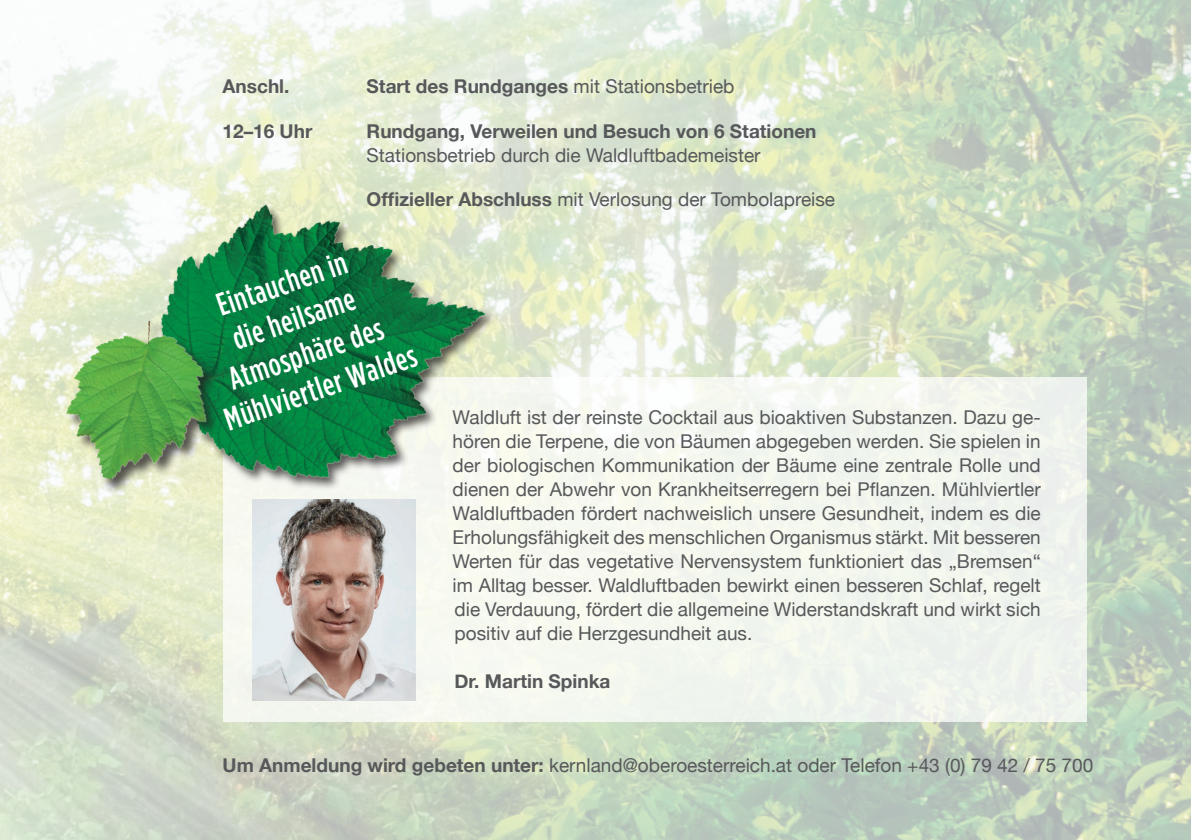
<style>
.page{position:relative;width:1191px;height:840px;background:#fff}
.page>*{position:absolute;margin:0;border:0;box-sizing:border-box;transform-origin:0 0}
.t1{font:500 32px "Gotham Condensed";color:#fff}
.t2{font:19px/24px "Helvetica Neue";color:#57585a;text-align:justify}
.t3{font:700 19px "Helvetica Neue";color:#57585a}
.s1{font-weight:400}
.s2{font-weight:700}
</style>
<div class="page">
<img style="left:0;top:0;width:1191px;height:839px">
<div style="left:223px;top:377px;width:863px;height:344px;background:#f3f7ee"></div>
<img style="left:252px;top:545px;width:164px;height:154px">
<img style="left:89px;top:137px;width:446px;height:408px">
<img style="left:43px;top:299px;width:185px;height:197px">
<p class="t3" style="left:223px;top:75px;width:68px">Anschl.</p>
<p class="t3" style="left:367px;top:75px;width:369px">Start des Rundganges <span class="s1">mit Stationsbetrieb</span></p>
<p class="t3" style="left:223px;top:119px;width:91px">12–16 Uhr</p>
<p class="t3" style="left:367px;top:119px;width:451px">Rundgang, Verweilen und Besuch von 6 Stationen</p>
<p class="t2" style="left:367px;top:142px;width:395px">Stationsbetrieb durch die Waldluftbademeister</p>
<p class="t2" style="left:367px;top:186px;width:470px"><span class="s2">Offizieller Abschluss</span> mit Verlosung der Tombolapreise</p>
<p class="t1" style="left:212px;top:289px;width:137px;rotate:-19deg">Eintauchen in</p>
<p class="t1" style="left:228px;top:322px;width:129px;rotate:-19deg">die heilsame</p>
<p class="t1" style="left:224px;top:363px;width:163px;rotate:-19deg">Atmosphäre des</p>
<p class="t1" style="left:220px;top:403px;width:202px;rotate:-19deg">Mühlviertler Waldes</p>
<p class="t2" style="left:452px;top:404px;width:590px">Waldluft ist der reinste Cocktail aus bioaktiven Substanzen. Dazu ge&shy;hören die Terpene, die von Bäumen abgegeben werden. Sie spielen in der biologischen Kommunikation der Bäume eine zentrale Rolle und dienen der Abwehr von Krankheitserregern bei Pflanzen. Mühlviertler Waldluftbaden fördert nachweislich unsere Gesundheit, indem es die Erholungsfähigkeit des menschlichen Organismus stärkt. Mit besseren Werten für das vegetative Nervensystem funktioniert das „Bremsen“ im Alltag besser. Waldluftbaden bewirkt einen besseren Schlaf, regelt die Verdauung, fördert die allgemeine Widerstandskraft und wirkt sich positiv auf die Herzgesundheit aus.</p>
<p class="t3" style="left:454px;top:669px;width:157px">Dr. Martin Spinka</p>
<p class="t2" style="left:223px;top:752px;width:872px"><span class="s2">Um Anmeldung wird gebeten unter:</span> kernland@oberoesterreich.at oder Telefon +43 (0) 79 42 / 75 700</p>
</div>
